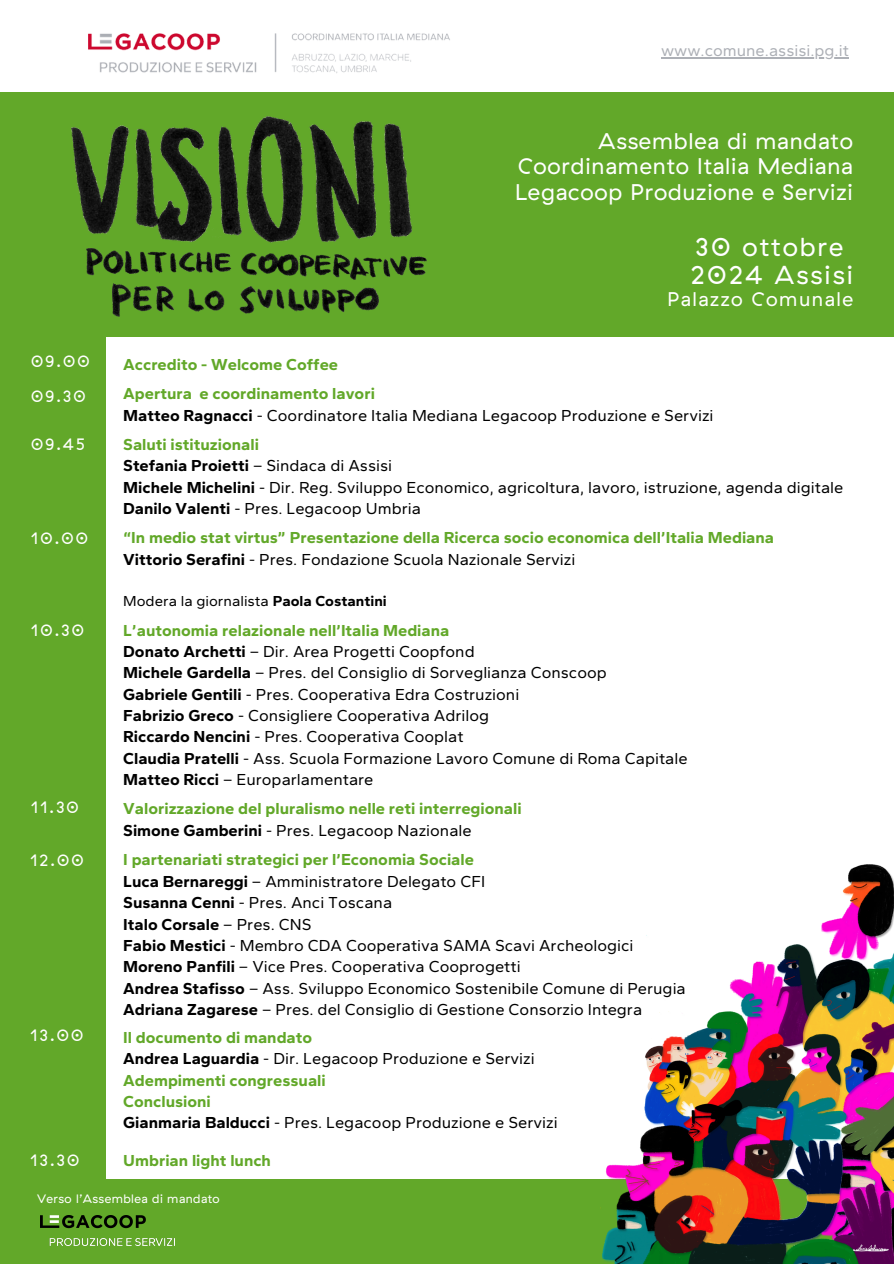
<style>
.page{position:relative;width:894px;height:1264px;background:#fff}
.page>*{position:absolute;margin:0;border:0;box-sizing:border-box;transform-origin:0 0}
.t1{font:25.95px/28.8px "GT Haptik";letter-spacing:.075em;color:#fff}
.t2{font:22.65px/25.5px "GT Haptik";letter-spacing:.035em;color:#fff;text-align:justify}
.t3{font:19.8px "GT Haptik";letter-spacing:.075em;color:#fff}
.t4{font:16.5px/21.3px "Gantari";color:#000}
.t5{font:700 16.5px/21.3px "Gantari";color:#62a829}
.t6{font:16.5px "GT Haptik";letter-spacing:.095em;color:#fff}
.t7{font:16.5px "Gantari";color:#adb0b6}
.t8{font:15px "Gantari";color:#000}
.t9{font:12.15px "GT Haptik";letter-spacing:.035em;color:#fff}
.s1{font-weight:700}
.s2{color:#000}
.s3{font-weight:400;color:#000}
</style>
<div class="page">
<div style="left:0;top:0;width:893px;height:1263px;background:#62a829"></div>
<div style="left:106px;top:337px;width:787px;height:842px;background:#fff"></div>
<img style="left:41px;top:1215px;width:134px;height:30px">
<img style="left:71px;top:116px;width:341px;height:127px">
<img style="left:112px;top:284px;width:267px;height:32px">
<img style="left:86px;top:248px;width:340px;height:32px">
<img style="left:600px;top:864px;width:293px;height:399px">
<div style="left:0;top:0;width:893px;height:92px;background:#fff"></div>
<img style="left:88px;top:33px;width:362px;height:40px">
<hr style="left:660px;top:57px;width:188px;height:1px;background:#adb0b6">
<p class="t7" style="left:660px;top:40px;width:189px">www.comune.assisi.pg.it</p>
<h2 class="t2" style="left:515px;top:127px;width:339px;text-indent:83px">Assemblea di mandato Coordinamento Italia Mediana Legacoop Produzione e Servizi</h2>
<p class="t1" style="left:690px;top:231px;width:163px">30 ottobre<br>2024 Assisi</p>
<p class="t3" style="left:667px;top:286px;width:187px">Palazzo Comunale</p>
<h3 class="t6" style="left:31px;top:351px;width:61px">09.00</h3>
<p class="t5" style="left:123px;top:353px;width:216px">Accredito - Welcome Coffee</p>
<h4 class="t5" style="left:123px;top:383px;width:253px">Apertura e coordinamento lavori</h4>
<p class="t4" style="left:123px;top:404px;width:591px"><span class="s1">Matteo Ragnacci</span> - Coordinatore Italia Mediana Legacoop Produzione e Servizi</p>
<h4 class="t5" style="left:123px;top:433px;width:137px">Saluti istituzionali</h4>
<p class="t4" style="left:123px;top:455px;width:721px"><span class="s1">Stefania Proietti</span> – Sindaca di Assisi<br><span class="s1">Michele Michelini</span> - Dir. Reg. Sviluppo Economico, agricoltura, lavoro, istruzione, agenda digitale<br><span class="s1">Danilo Valenti</span> - Pres. Legacoop Umbria</p>
<h4 class="t5" style="left:123px;top:527px;width:652px">“In medio stat virtus” Presentazione della Ricerca socio economica dell’Italia Mediana<br><span class="s2">Vittorio Serafini</span> <span class="s3">- Pres. Fondazione Scuola Nazionale Servizi</span></h4>
<p class="t8" style="left:123px;top:592px;width:265px">Modera la giornalista <span class="s1">Paola Costantini</span></p>
<h4 class="t5" style="left:123px;top:619px;width:353px">L’autonomia relazionale nell’Italia Mediana<br><span class="s2">Donato Archetti</span> <span class="s3">– Dir. Area Progetti Coopfond</span></h4>
<p class="t4" style="left:123px;top:662px;width:485px"><span class="s1">Michele Gardella</span> – Pres. del Consiglio di Sorveglianza Conscoop<br><span class="s1">Gabriele Gentili</span> - Pres. Cooperativa Edra Costruzioni<br><span class="s1">Fabrizio Greco</span> - Consigliere Cooperativa Adrilog</p>
<h4 class="t4" style="left:123px;top:726px;width:342px"><span class="s1">Riccardo Nencini</span> - Pres. Cooperativa Cooplat</h4>
<h4 class="t4" style="left:123px;top:747px;width:565px"><span class="s1">Claudia Pratelli</span> - Ass. Scuola Formazione Lavoro Comune di Roma Capitale</h4>
<p class="t4" style="left:123px;top:768px;width:252px"><span class="s1">Matteo Ricci</span> – Europarlamentare</p>
<h4 class="t5" style="left:123px;top:798px;width:400px">Valorizzazione del pluralismo nelle reti interregionali</h4>
<p class="t4" style="left:123px;top:819px;width:350px"><span class="s1">Simone Gamberini</span> - Pres. Legacoop Nazionale</p>
<h4 class="t6" style="left:31px;top:385px;width:57px">09.30</h4>
<p class="t6" style="left:31px;top:433px;width:56px">09.45</p>
<h3 class="t6" style="left:31px;top:528px;width:59px">10.00</h3>
<h3 class="t6" style="left:31px;top:619px;width:55px">10.30</h3>
<p class="t6" style="left:31px;top:796px;width:50px">11.30</p>
<h3 class="t6" style="left:30px;top:849px;width:55px">12.00</h3>
<h3 class="t6" style="left:30px;top:1024px;width:55px">13.00</h3>
<h4 class="t5" style="left:123px;top:849px;width:363px">I partenariati strategici per l’Economia Sociale<br><span class="s2">Luca Bernareggi</span> <span class="s3">– Amministratore Delegato CFI</span></h4>
<p class="t4" style="left:123px;top:891px;width:511px"><span class="s1">Susanna Cenni</span> - Pres. Anci Toscana<br><span class="s1">Italo Corsale</span> – Pres. CNS<br><span class="s1">Fabio Mestici</span> - Membro CDA Cooperativa SAMA Scavi Archeologici</p>
<h3 class="t4" style="left:123px;top:955px;width:399px"><span class="s1">Moreno Panfili</span> – Vice Pres. Cooperativa Cooprogetti</h3>
<h3 class="t4" style="left:123px;top:977px;width:564px"><span class="s1">Andrea Stafisso</span> – Ass. Sviluppo Economico Sostenibile Comune di Perugia<br><span class="s1">Adriana Zagarese</span> – Pres. del Consiglio di Gestione Consorzio Integra</h3>
<h3 class="t5" style="left:123px;top:1026px;width:413px">Il documento di mandato<br><span class="s2">Andrea Laguardia</span> <span class="s3">- Dir. Legacoop Produzione e Servizi<br></span>Adempimenti congressuali<br>Conclusioni</h3>
<h3 class="t4" style="left:123px;top:1111px;width:436px"><span class="s1">Gianmaria Balducci</span> - Pres. Legacoop Produzione e Servizi</h3>
<p class="t6" style="left:30px;top:1149px;width:51px">13.30</p>
<h3 class="t5" style="left:123px;top:1149px;width:149px">Umbrian light lunch</h3>
<p class="t9" style="left:37px;top:1190px;width:184px">Verso l’Assemblea di mandato</p>
</div>
